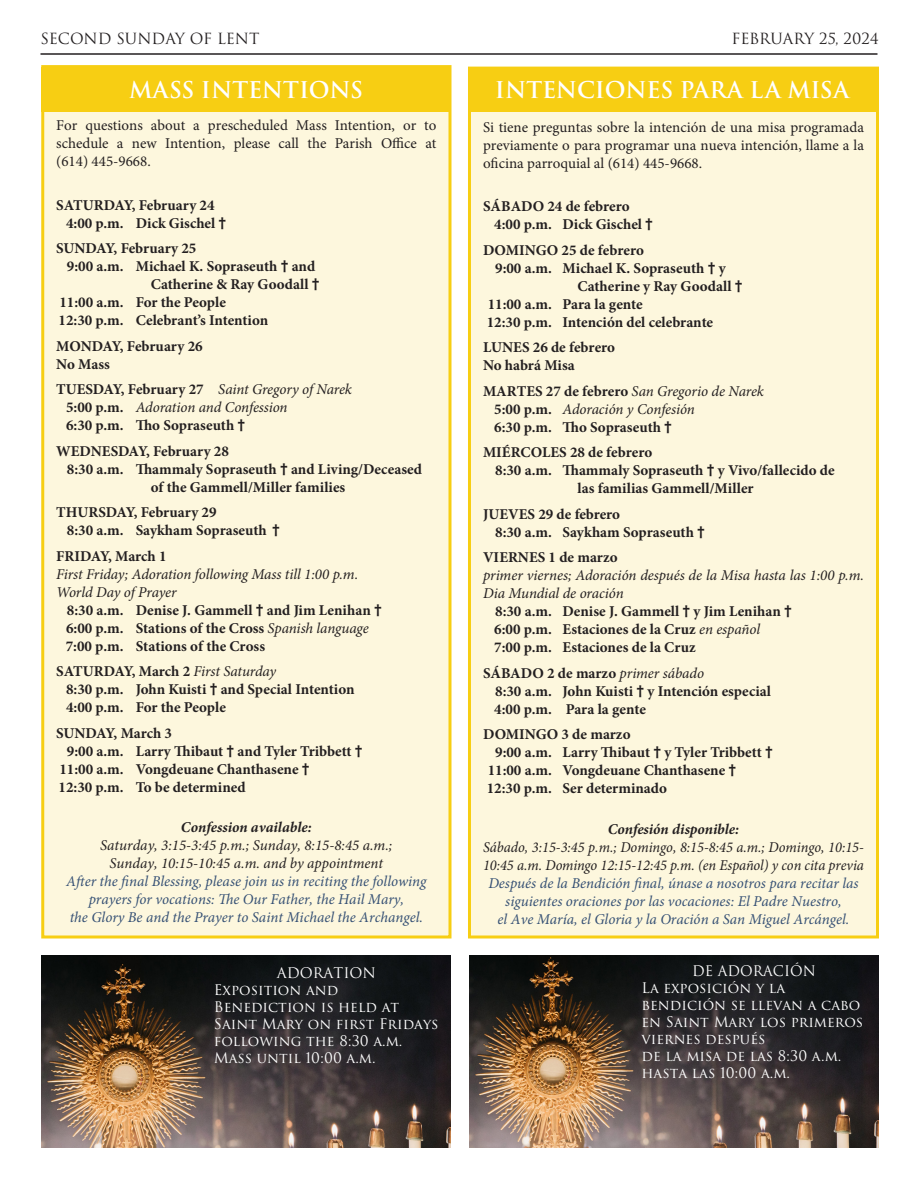
<style>
.page{position:relative;width:918px;height:1188px;background:#fff}
.page>*{position:absolute;margin:0;border:0;box-sizing:border-box;transform-origin:0 0}
.t1{font:600 22.5px "Trajan Pro 3";color:#fff}
.mass_date{font:700 15px "Minion Pro";color:#231f20}
.mass_date-2{font:italic 15px/18px "Minion Pro";letter-spacing:-.005em;color:#231f20}
.t2{font:italic 15px/18px "Minion Pro";color:#355074;text-align:center}
.t3{font:15px/18px "Minion Pro";color:#231f20;text-align:justify}
.mass_date-3{font:italic 15px/18px "Minion Pro";letter-spacing:-.005em;color:#231f20;scale:.96 1}
.t4{font:italic 700 15px "Minion Pro";color:#231f20}
.t5{font:15px "Trajan Pro 3";color:#231f20}
.t6{font:14.25px/17.1px "Trajan Pro 3";color:#fff}
.s1{font-family:"Source Sans Pro"}
.s2{font-weight:700;font-style:normal}
.s3{font-weight:400;font-style:italic}
</style>
<div class="page">
<hr style="left:40px;top:53px;width:838px;height:2px;background:#231f20">
<div style="left:470px;top:68px;width:408px;height:869px;background:#fdf7dd"></div>
<div style="left:468px;top:67px;width:411px;height:872px;border:3px solid #f7ce13"></div>
<div style="left:468px;top:67px;width:408px;height:45px;background:#f7ce13"></div>
<div style="left:43px;top:67px;width:407px;height:870px;background:#fdf7dd"></div>
<div style="left:41px;top:65px;width:411px;height:874px;border:3px solid #f7ce13"></div>
<div style="left:41px;top:67px;width:410px;height:45px;background:#f7ce13"></div>
<img style="left:470px;top:956px;width:409px;height:192px">
<img style="left:41px;top:956px;width:410px;height:192px">
<p class="t5" style="left:40px;top:28px;width:220px">SECOND SUNDAY OF LENT</p>
<p class="t5" style="left:732px;top:28px;width:149px">FEBRUARY 25, 2024</p>
<p class="t1" style="left:129px;top:73px;width:235px">MASS INTENTIONS</p>
<p class="t3" style="left:56px;top:116px;width:382px">For questions about a prescheduled Mass Intention, or to schedule a new Intention, please call the Parish Office at (614) 445-9668.</p>
<p class="mass_date" style="left:56px;top:194px;width:160px">SATURDAY, February 24</p>
<p class="mass_date" style="left:66px;top:212px;width:162px">4:00 p.m. Dick Gischel <span class="s1">†</span></p>
<p class="mass_date" style="left:56px;top:238px;width:142px">SUNDAY, February 25</p>
<p class="mass_date" style="left:67px;top:256px;width:250px">9:00 a.m. Michael K. Sopraseuth <span class="s1">†</span> and</p>
<p class="mass_date" style="left:151px;top:274px;width:170px">Catherine &amp; Ray Goodall <span class="s1">†</span></p>
<p class="mass_date" style="left:59px;top:292px;width:168px">11:00 a.m. For the People</p>
<p class="mass_date" style="left:59px;top:310px;width:211px">12:30 p.m. Celebrant’s Intention</p>
<p class="mass_date" style="left:56px;top:335px;width:148px">MONDAY, February 26</p>
<p class="mass_date" style="left:56px;top:353px;width:55px">No Mass</p>
<p class="mass_date-2" style="left:56px;top:380px;width:297px"><span class="s2">TUESDAY, February 27</span> Saint Gregory of Narek</p>
<p class="mass_date-2" style="left:66px;top:398px;width:223px"><span class="s2">5:00 p.m.</span> Adoration and Confession</p>
<p class="mass_date" style="left:66px;top:415px;width:181px">6:30 p.m. Tho Sopraseuth <span class="s1">†</span></p>
<p class="mass_date" style="left:56px;top:440px;width:174px">WEDNESDAY, February 28</p>
<p class="mass_date" style="left:67px;top:458px;width:357px">8:30 a.m. Thammaly Sopraseuth <span class="s1">†</span> and Living/Deceased</p>
<p class="mass_date" style="left:151px;top:476px;width:196px">of the Gammell/Miller families</p>
<p class="mass_date" style="left:56px;top:502px;width:162px">THURSDAY, February 29</p>
<p class="mass_date" style="left:67px;top:520px;width:214px">8:30 a.m. Saykham Sopraseuth <span class="s1">†</span></p>
<p class="mass_date" style="left:56px;top:545px;width:112px">FRIDAY, March 1</p>
<p class="mass_date-2" style="left:56px;top:565px;width:304px">First Friday; Adoration following Mass till 1:00 p.m.</p>
<p class="mass_date-2" style="left:56px;top:583px;width:122px">World Day of Prayer</p>
<p class="mass_date" style="left:67px;top:599px;width:316px">8:30 a.m. Denise J. Gammell <span class="s1">†</span> and Jim Lenihan <span class="s1">†</span></p>
<p class="mass_date" style="left:66px;top:617px;width:304px">6:00 p.m. Stations of the Cross <span class="s3">Spanish language</span></p>
<p class="mass_date" style="left:66px;top:635px;width:201px">7:00 p.m. Stations of the Cross</p>
<p class="mass_date" style="left:56px;top:661px;width:222px">SATURDAY, March 2 <span class="s3">First Saturday</span></p>
<p class="mass_date" style="left:66px;top:679px;width:290px">8:30 p.m. John Kuisti <span class="s1">†</span> and Special Intention</p>
<p class="mass_date" style="left:66px;top:697px;width:161px">4:00 p.m. For the People</p>
<p class="mass_date" style="left:56px;top:722px;width:117px">SUNDAY, March 3</p>
<p class="mass_date" style="left:67px;top:740px;width:297px">9:00 a.m. Larry Thibaut <span class="s1">†</span> and Tyler Tribbett <span class="s1">†</span></p>
<p class="mass_date" style="left:59px;top:758px;width:252px">11:00 a.m. Vongdeuane Chanthasene <span class="s1">†</span></p>
<p class="mass_date" style="left:59px;top:776px;width:189px">12:30 p.m. To be determined</p>
<p class="t4" style="left:181px;top:817px;width:132px">Confession available:</p>
<p class="mass_date-2" style="left:100px;top:836px;width:294px">Saturday, 3:15-3:45 p.m.; Sunday, 8:15-8:45 a.m.;</p>
<p class="mass_date-2" style="left:110px;top:854px;width:275px">Sunday, 10:15-10:45 a.m. and by appointment</p>
<p class="t2" style="left:66px;top:872px;width:362px">After the final Blessing, please join us in reciting the following prayers for vocations: The Our Father, the Hail Mary,<br>the Glory Be and the Prayer to Saint Michael the Archangel.</p>
<p class="t6" style="left:277px;top:965px;width:101px">ADORATION</p>
<p class="t6" style="left:214px;top:982px;width:226px">Exposition and<br>Benediction is held at<br>Saint Mary on first Fridays following the 8:30 a.m.<br>Mass until 10:00 a.m.</p>
<p class="t1" style="left:495px;top:73px;width:356px">INTENCIONES PARA LA MISA</p>
<p class="t3" style="left:483px;top:118px;width:382px">Si tiene preguntas sobre la intención de una misa programada previamente o para programar una nueva intención, llame a la oficina parroquial al (614) 445-9668.</p>
<p class="mass_date" style="left:483px;top:196px;width:148px">SÁBADO 24 de febrero</p>
<p class="mass_date" style="left:494px;top:214px;width:160px">4:00 p.m. Dick Gischel <span class="s1">†</span></p>
<p class="mass_date" style="left:483px;top:239px;width:162px">DOMINGO 25 de febrero</p>
<p class="mass_date" style="left:495px;top:257px;width:232px">9:00 a.m. Michael K. Sopraseuth <span class="s1">†</span> y</p>
<p class="mass_date" style="left:578px;top:275px;width:167px">Catherine y Ray Goodall <span class="s1">†</span></p>
<p class="mass_date" style="left:488px;top:293px;width:156px">11:00 a.m. Para la gente</p>
<p class="mass_date" style="left:487px;top:311px;width:228px">12:30 p.m. Intención del celebrante</p>
<p class="mass_date" style="left:483px;top:337px;width:134px">LUNES 26 de febrero</p>
<p class="mass_date" style="left:483px;top:355px;width:93px">No habrá Misa</p>
<p class="mass_date-2" style="left:483px;top:382px;width:282px"><span class="s2">MARTES 27 de febrero</span> San Gregorio de Narek</p>
<p class="mass_date-2" style="left:494px;top:400px;width:202px"><span class="s2">5:00 p.m.</span> Adoración y Confesión</p>
<p class="mass_date" style="left:494px;top:416px;width:179px">6:30 p.m. Tho Sopraseuth <span class="s1">†</span></p>
<p class="mass_date" style="left:483px;top:442px;width:171px">MIÉRCOLES 28 de febrero</p>
<p class="mass_date" style="left:495px;top:460px;width:341px">8:30 a.m. Thammaly Sopraseuth <span class="s1">†</span> y Vivo/fallecido de</p>
<p class="mass_date" style="left:578px;top:478px;width:178px">las familias Gammell/Miller</p>
<p class="mass_date" style="left:483px;top:503px;width:139px">JUEVES 29 de febrero</p>
<p class="mass_date" style="left:495px;top:521px;width:211px">8:30 a.m. Saykham Sopraseuth <span class="s1">†</span></p>
<p class="mass_date" style="left:483px;top:547px;width:136px">VIERNES 1 de marzo</p>
<p class="mass_date-2" style="left:483px;top:566px;width:383px">primer viernes; Adoración después de la Misa hasta las 1:00 p.m.<br>Dia Mundial de oración</p>
<p class="mass_date" style="left:495px;top:601px;width:298px">8:30 a.m. Denise J. Gammell <span class="s1">†</span> y Jim Lenihan <span class="s1">†</span></p>
<p class="mass_date" style="left:494px;top:619px;width:267px">6:00 p.m. Estaciones de la Cruz <span class="s3">en español</span></p>
<p class="mass_date" style="left:494px;top:637px;width:203px">7:00 p.m. Estaciones de la Cruz</p>
<p class="mass_date" style="left:483px;top:662px;width:223px">SÁBADO 2 de marzo <span class="s3">primer sábado</span></p>
<p class="mass_date" style="left:495px;top:680px;width:277px">8:30 a.m. John Kuisti <span class="s1">†</span> y Intención especial</p>
<p class="mass_date" style="left:494px;top:698px;width:153px">4:00 p.m. Para la gente</p>
<p class="mass_date" style="left:483px;top:724px;width:149px">DOMINGO 3 de marzo</p>
<p class="mass_date" style="left:495px;top:742px;width:279px">9:00 a.m. Larry Thibaut <span class="s1">†</span> y Tyler Tribbett <span class="s1">†</span></p>
<p class="mass_date" style="left:488px;top:760px;width:250px">11:00 a.m. Vongdeuane Chanthasene <span class="s1">†</span></p>
<p class="mass_date" style="left:487px;top:778px;width:182px">12:30 p.m. Ser determinado</p>
<p class="t4" style="left:608px;top:818px;width:133px">Confesión disponible:</p>
<p class="mass_date-3" style="left:483px;top:838px;width:398px">Sábado, 3:15-3:45 p.m.; Domingo, 8:15-8:45 a.m.; Domingo, 10:15-<br>10:45 a.m. Domingo 12:15-12:45 p.m. (en Español) y con cita previa</p>
<p class="t2" style="left:488px;top:874px;width:372px">Después de la Bendición final, únase a nosotros para recitar las siguientes oraciones por las vocaciones: El Padre Nuestro,<br>el Ave María, el Gloria y la Oración a San Miguel Arcángel.</p>
<p class="t6" style="left:692px;top:963px;width:125px">DE ADORACIÓN</p>
<p class="t6" style="left:642px;top:980px;width:223px">La exposición y la bendición se llevan a cabo en Saint Mary los primeros viernes después<br>de la misa de las 8:30 a.m. hasta las 10:00 a.m.</p>
</div>
